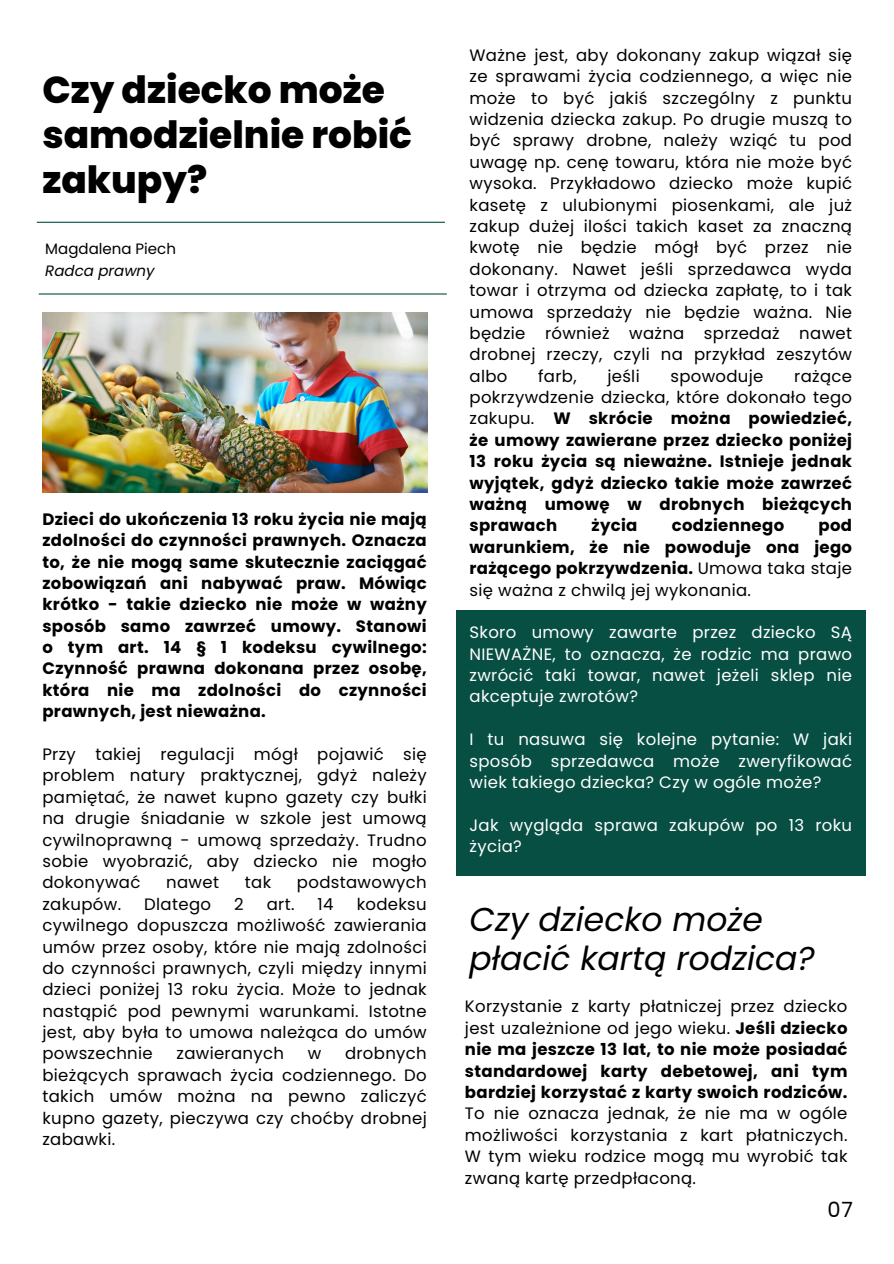
<style>
.page{position:relative;width:894px;height:1264px;background:#fff}
.page>*{position:absolute;margin:0;border:0;box-sizing:border-box;transform-origin:0 0}
.t1{font:800 37.5px/45px "Poppins";color:#000}
.t2{font:italic 33px/39.3px "Poppins";color:#000}
.t3{font:21px "Poppins";color:#000}
.t4{font:16.5px/21.3px "Poppins";letter-spacing:.02em;color:#000;text-align:justify}
.t5{font:700 16.5px/21.3px "Poppins";letter-spacing:.02em;color:#000;text-align:justify}
.t6{font:16.5px/21.3px "Poppins";letter-spacing:.02em;color:#fff;text-align:justify}
.t7{font:15px "Poppins";color:#000}
.t8{font:italic 15px "Poppins";color:#000}
.s1{font-weight:400}
.s2{font-weight:700}
</style>
<div class="page">
<hr style="left:39px;top:293px;width:407px;height:1px;background:#074e43">
<hr style="left:37px;top:222px;width:408px;height:1px;background:#074e43">
<img style="left:42px;top:312px;width:385px;height:180px">
<div style="left:456px;top:610px;width:409px;height:266px;background:#074e43"></div>
<h3 class="t1" style="left:42px;top:68px;width:371px">Czy dziecko może samodzielnie robić zakupy?</h3>
<p class="t7" style="left:45px;top:238px;width:132px">Magdalena Piech</p>
<p class="t8" style="left:45px;top:260px;width:111px">Radca prawny</p>
<p class="t5" style="left:42px;top:508px;width:386px">Dzieci do ukończenia 13 roku życia nie mają zdolności do czynności prawnych. Oznacza to, że nie mogą same skutecznie zaciągać zobowiązań ani nabywać praw. Mówiąc krótko - takie dziecko nie może w ważny sposób samo zawrzeć umowy. Stanowi o tym art. 14 § 1 kodeksu cywilnego:<br>Czynność prawna dokonana przez osobę, która nie ma zdolności do czynności prawnych, jest nieważna.</p>
<p class="t4" style="left:42px;top:743px;width:386px">Przy takiej regulacji mógł pojawić się problem natury praktycznej, gdyż należy pamiętać, że nawet kupno gazety czy bułki na drugie śniadanie w szkole jest umową cywilnoprawną - umową sprzedaży. Trudno sobie wyobrazić, aby dziecko nie mogło dokonywać</p>
<p class="t4" style="left:166px;top:871px;width:54px">nawet</p>
<p class="t4" style="left:245px;top:871px;width:28px">tak</p>
<p class="t4" style="left:297px;top:871px;width:131px">podstawowych</p>
<p class="t4" style="left:42px;top:893px;width:80px">zakupów.</p>
<p class="t4" style="left:144px;top:893px;width:68px">Dlatego</p>
<p class="t4" style="left:234px;top:893px;width:11px">2</p>
<p class="t4" style="left:267px;top:893px;width:29px">art.</p>
<p class="t4" style="left:317px;top:893px;width:17px">14</p>
<p class="t4" style="left:42px;top:893px;width:386px;text-indent:314px">kodeksu cywilnego dopuszcza możliwość zawierania umów przez osoby, które nie mają zdolności do czynności prawnych, czyli między innymi dzieci poniżej 13 roku życia. Może to jednak nastąpić pod pewnymi warunkami. Istotne jest, aby była to umowa należąca do umów powszechnie</p>
<p class="t4" style="left:176px;top:1042px;width:109px">zawieranych</p>
<p class="t4" style="left:307px;top:1042px;width:15px">w</p>
<p class="t4" style="left:42px;top:1042px;width:386px;text-indent:302px">drobnych bieżących sprawach życia codziennego. Do takich umów można na pewno zaliczyć kupno gazety, pieczywa czy choćby drobnej zabawki.</p>
<p class="t4" style="left:469px;top:44px;width:384px">Ważne jest, aby dokonany zakup wiązał się ze sprawami życia codziennego, a więc nie może to być jakiś szczególny z punktu widzenia dziecka zakup. Po drugie muszą to być sprawy drobne, należy wziąć tu pod uwagę np. cenę towaru, która nie może być wysoka. Przykładowo dziecko może kupić kasetę z ulubionymi piosenkami, ale już zakup dużej ilości takich kaset za znaczną kwotę nie będzie mógł być przez nie dokonany. Nawet jeśli sprzedawca wyda towar i otrzyma od dziecka zapłatę, to i tak umowa sprzedaży nie będzie ważna. Nie będzie również ważna sprzedaż nawet drobnej rzeczy, czyli na przykład zeszytów albo</p>
<p class="t4" style="left:538px;top:365px;width:40px">farb,</p>
<p class="t4" style="left:607px;top:365px;width:34px">jeśli</p>
<p class="t4" style="left:670px;top:365px;width:95px">spowoduje</p>
<p class="t5" style="left:469px;top:365px;width:384px;text-indent:324px"><span class="s1">rażące pokrzywdzenie dziecka, które dokonało tego zakupu.</span> W skrócie można powiedzieć, że umowy zawierane przez dziecko poniżej 13 roku życia są nieważne. Istnieje jednak wyjątek, gdyż dziecko takie może zawrzeć ważną umowę w drobnych bieżących sprawach</p>
<p class="t5" style="left:591px;top:515px;width:47px">życia</p>
<p class="t5" style="left:671px;top:515px;width:114px">codziennego</p>
<p class="t5" style="left:469px;top:515px;width:384px;text-indent:349px">pod warunkiem, że nie powoduje ona jego rażącego pokrzywdzenia. <span class="s1">Umowa taka staje się ważna z chwilą jej wykonania.</span></p>
<p class="t6" style="left:469px;top:622px;width:384px">Skoro umowy zawarte przez dziecko SĄ NIEWAŻNE, to oznacza, że rodzic ma prawo zwrócić taki towar, nawet jeżeli sklep nie akceptuje zwrotów?</p>
<p class="t6" style="left:469px;top:728px;width:384px">I tu nasuwa się kolejne pytanie: W jaki sposób sprzedawca może zweryfikować wiek takiego dziecka? Czy w ogóle może?</p>
<h2 class="t6" style="left:469px;top:814px;width:384px">Jak wygląda sprawa zakupów po 13 roku życia?</h2>
<p class="t2" style="left:469px;top:899px;width:347px">Czy dziecko może płacić kartą rodzica?</p>
<p class="t4" style="left:465px;top:996px;width:384px">Korzystanie z karty płatniczej przez dziecko jest uzależnione od jego wieku. <span class="s2">Jeśli dziecko nie ma jeszcze 13 lat, to nie może posiadać standardowej karty debetowej, ani tym bardziej korzystać z karty swoich rodziców.<br></span>To nie oznacza jednak, że nie ma w ogóle możliwości korzystania z kart płatniczych.<br>W tym wieku rodzice mogą mu wyrobić tak zwaną kartę przedpłaconą.</p>
<h1 class="t3" style="left:827px;top:1194px;width:27px">07</h1>
</div>
